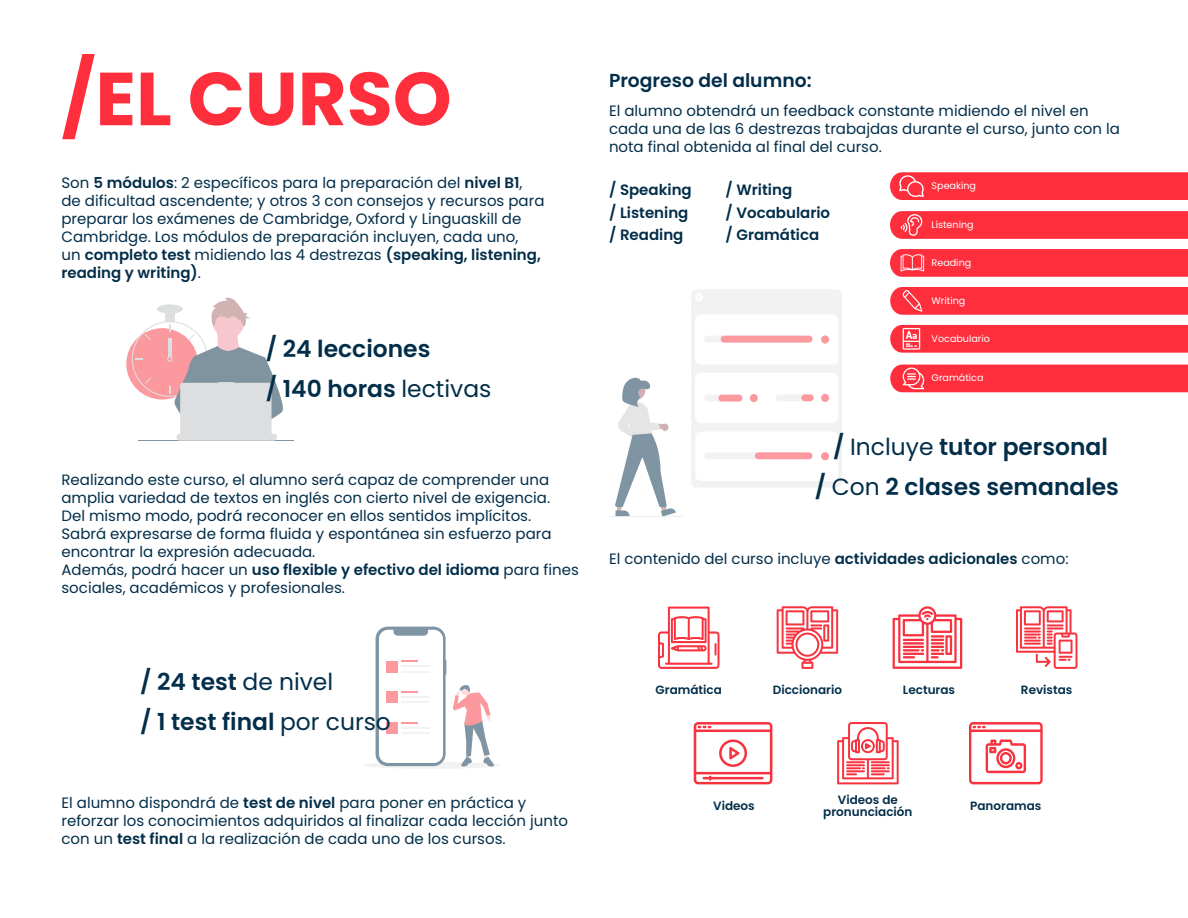
<style>
.page{position:relative;width:1188px;height:918px;background:#fff}
.page>*{position:absolute;margin:0;border:0;box-sizing:border-box;transform-origin:0 0}
.t1{font:700 75px "Poppins";color:#ff2e3d}
.t2{font:600 23.4px "Poppins";color:#032e4a}
.t3{font:600 18.75px "Poppins";color:#032e4a}
.t4{font:15px/18px "Poppins";color:#032e4a}
.t5{font:600 15px "Poppins";color:#032e4a}
.t6{font:600 12px "Poppins";color:#032e4a}
.t7{font:9.6px "Poppins";color:#fff}
.s1{font-weight:600}
.s2{font-weight:400}
</style>
<div class="page">
<div style="left:691px;top:289px;width:151px;height:199px;background:#f2f2f2;border-radius:6px"></div>
<div style="left:695px;top:314px;width:143px;height:51px;background:#fff;border-radius:6px"></div>
<div style="left:695px;top:373px;width:143px;height:50px;background:#fff;border-radius:6px"></div>
<div style="left:695px;top:432px;width:143px;height:49px;background:#fff;border-radius:6px"></div>
<div style="left:695px;top:293px;width:8px;height:8px;background:#fff;border-radius:50%"></div>
<div style="left:821px;top:394px;width:8px;height:8px;background:#fb999f;border-radius:50%"></div>
<div style="left:776px;top:394px;width:38px;height:7px;background:#f2f2f2;border-radius:3px"></div>
<div style="left:750px;top:394px;width:8px;height:8px;background:#fb999f;border-radius:50%"></div>
<div style="left:704px;top:395px;width:38px;height:7px;background:#f2f2f2;border-radius:3px"></div>
<svg style="left:821px;top:335px;width:8px;height:9px"></svg>
<div style="left:704px;top:336px;width:102px;height:7px;background:#f2f2f2;border-radius:3px"></div>
<div style="left:721px;top:336px;width:91px;height:7px;background:#fb999f;border-radius:3px"></div>
<div style="left:821px;top:452px;width:8px;height:8px;background:#fb999f;border-radius:50%"></div>
<div style="left:704px;top:452px;width:102px;height:7px;background:#f2f2f2;border-radius:3px"></div>
<div style="left:755px;top:452px;width:57px;height:7px;background:#fb999f;border-radius:3px"></div>
<div style="left:801px;top:394px;width:13px;height:7px;background:#fb999f;border-radius:3px"></div>
<div style="left:718px;top:395px;width:24px;height:7px;background:#fb999f;border-radius:3px"></div>
<svg style="left:609px;top:378px;width:74px;height:139px"></svg>
<svg style="left:363px;top:762px;width:137px;height:7px"></svg>
<svg style="left:453px;top:685px;width:44px;height:82px"></svg>
<svg style="left:376px;top:627px;width:70px;height:139px"></svg>
<div style="left:386px;top:723px;width:12px;height:11px;background:#fb999f"></div>
<hr style="left:138px;top:440px;width:156px;height:1px;background:#002b4a">
<svg style="left:126px;top:328px;width:72px;height:72px"></svg>
<svg style="left:132px;top:297px;width:153px;height:144px"></svg>
<svg style="left:658px;top:607px;width:62px;height:62px"></svg>
<svg style="left:777px;top:606px;width:61px;height:63px"></svg>
<svg style="left:1016px;top:606px;width:61px;height:63px"></svg>
<svg style="left:893px;top:606px;width:69px;height:63px"></svg>
<svg style="left:694px;top:722px;width:78px;height:62px"></svg>
<svg style="left:837px;top:722px;width:62px;height:62px"></svg>
<svg style="left:969px;top:722px;width:74px;height:62px"></svg>
<svg style="left:890px;top:172px;width:298px;height:28px;background:#ff3543"></svg>
<div style="left:890px;top:287px;width:298px;height:28px;background:#ff2e3d"></div>
<svg style="left:890px;top:325px;width:298px;height:28px;background:#ff3644"></svg>
<svg style="left:890px;top:211px;width:298px;height:28px;background:#ff3443"></svg>
<div style="left:890px;top:365px;width:298px;height:27px;background:#ff2e3d"></div>
<svg style="left:890px;top:249px;width:298px;height:28px;background:#ff3443"></svg>
<p class="t1" style="left:62px;top:55px;width:392px">/EL CURSO</p>
<p class="t4" style="left:62px;top:174px;width:484px">Son <span class="s1">5 módulos</span>: 2 específicos para la preparación del <span class="s1">nivel B1</span>, de dificultad ascendente; y otros 3 con consejos y recursos para preparar los exámenes de Cambridge, Oxford y Linguaskill de Cambridge. Los módulos de preparación incluyen, cada uno,<br>un <span class="s1">completo test</span> midiendo las 4 destrezas <span class="s1">(speaking, listening, reading y writing)</span>.</p>
<p class="t2" style="left:266px;top:335px;width:166px">/ 24 lecciones</p>
<p class="t2" style="left:266px;top:375px;width:227px">/ 140 horas <span class="s2">lectivas</span></p>
<p class="t4" style="left:62px;top:470px;width:492px">Realizando este curso, el alumno será capaz de comprender una amplia variedad de textos en inglés con cierto nivel de exigencia.<br>Del mismo modo, podrá reconocer en ellos sentidos implícitos.<br>Sabrá expresarse de forma fluida y espontánea sin esfuerzo para encontrar la expresión adecuada.</p>
<p class="t4" style="left:62px;top:560px;width:519px">Además, podrá hacer un <span class="s1">uso flexible y efectivo del idioma</span> para fines sociales, académicos y profesionales.</p>
<p class="t2" style="left:140px;top:668px;width:195px">/ 24 test <span class="s2">de nivel</span></p>
<p class="t2" style="left:140px;top:708px;width:252px">/ 1 test final <span class="s2">por curso</span></p>
<p class="t4" style="left:62px;top:794px;width:508px">El alumno dispondrá de <span class="s1">test de nivel</span> para poner en práctica y reforzar los conocimientos adquiridos al finalizar cada lección junto con un <span class="s1">test final</span> a la realización de cada uno de los cursos.</p>
<p class="t3" style="left:609px;top:70px;width:204px">Progreso del alumno:</p>
<p class="t4" style="left:609px;top:102px;width:512px">El alumno obtendrá un feedback constante midiendo el nivel en cada una de las 6 destrezas trabajdas durante el curso, junto con la nota final obtenida al final del curso.</p>
<p class="t5" style="left:726px;top:181px;width:68px">/ Writing</p>
<p class="t5" style="left:726px;top:204px;width:106px">/ Vocabulario</p>
<p class="t5" style="left:726px;top:226px;width:95px">/ Gramática</p>
<p class="t5" style="left:609px;top:181px;width:84px">/ Speaking</p>
<p class="t5" style="left:609px;top:204px;width:81px">/ Listening</p>
<p class="t5" style="left:609px;top:226px;width:76px">/ Reading</p>
<p class="t7" style="left:932px;top:180px;width:46px">Speaking</p>
<p class="t7" style="left:932px;top:219px;width:44px">Listening</p>
<p class="t7" style="left:932px;top:257px;width:41px">Reading</p>
<p class="t7" style="left:932px;top:295px;width:35px">Writing</p>
<p class="t7" style="left:932px;top:333px;width:60px">Vocabulario</p>
<p class="t7" style="left:932px;top:372px;width:54px">Gramática</p>
<p class="t2" style="left:833px;top:434px;width:276px">/ <span class="s2">Incluye</span> tutor personal</p>
<p class="t2" style="left:815px;top:473px;width:306px">/ <span class="s2">Con</span> 2 clases semanales</p>
<p class="t4" style="left:609px;top:550px;width:461px">El contenido del curso incluye <span class="s1">actividades adicionales</span> como:</p>
<p class="t6" style="left:656px;top:683px;width:68px">Gramática</p>
<p class="t6" style="left:773px;top:683px;width:71px">Diccionario</p>
<p class="t6" style="left:903px;top:683px;width:54px">Lecturas</p>
<p class="t6" style="left:1021px;top:683px;width:53px">Revistas</p>
<p class="t6" style="left:713px;top:799px;width:43px">Videos</p>
<p class="t6" style="left:838px;top:793px;width:61px">Videos de</p>
<p class="t6" style="left:823px;top:805px;width:91px">pronunciación</p>
<p class="t6" style="left:970px;top:799px;width:73px">Panoramas</p>
</div>
